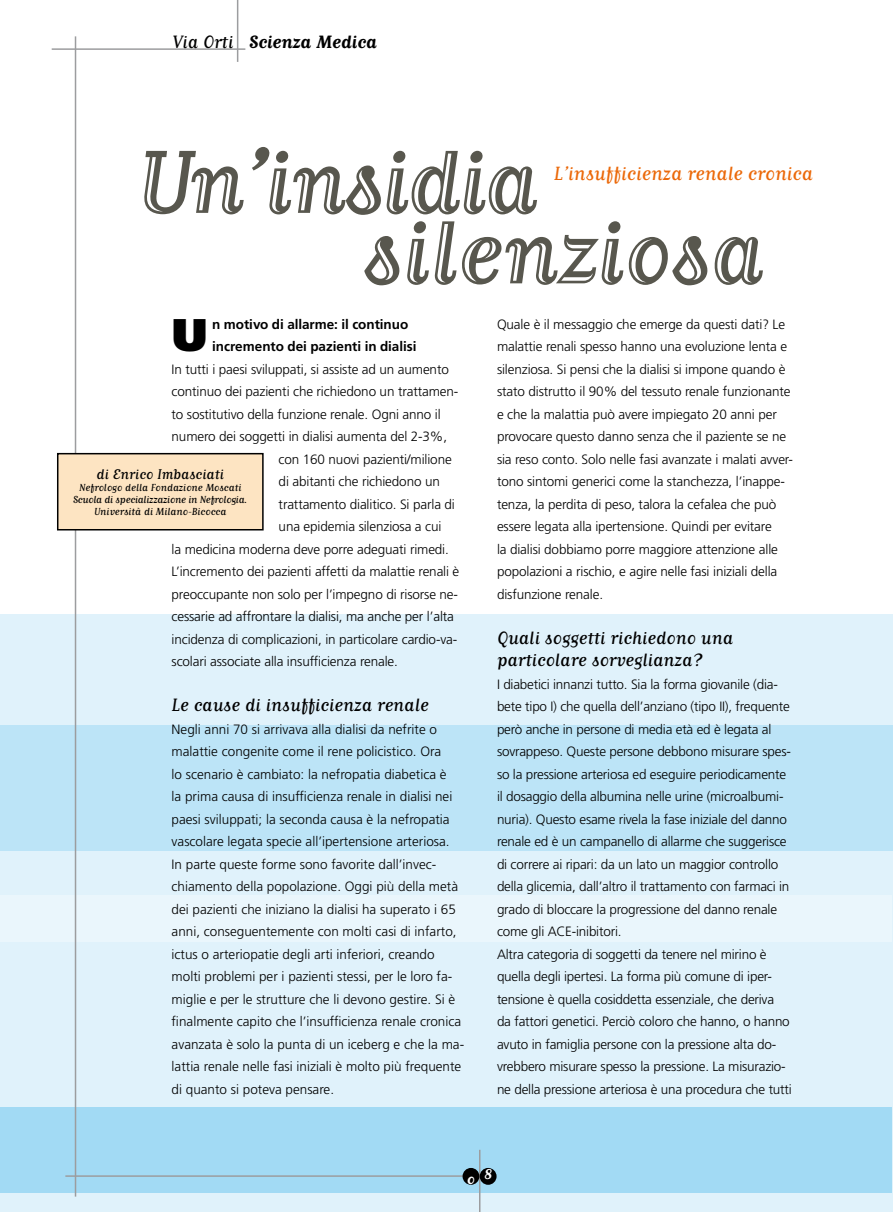
<style>
.page{position:relative;width:893px;height:1212px;background:#fff}
.page>*{position:absolute;margin:0;border:0;box-sizing:border-box;transform-origin:0 0}
.t1{font:105px "Matrix Inline Script";letter-spacing:-.02em;color:#58574e}
.t2{font:105px "Matrix Inline Script";color:#58574e}
.t3{font:900 45.75px "Frutiger LT Std";color:#000}
.t4{font:22.5px "Matrix Script";color:#eb690a}
.t5{font:21px/22.5px "Matrix Script";color:#000}
.t6{font:700 21px "Matrix Script";color:#000}
.t7{font:700 16.8px "Matrix Script";color:#fff}
.t8{font:16.5px "Matrix Script";color:#000}
.t9{font:300 13.5px/22.5px "Frutiger LT Std";letter-spacing:-.01em;color:#000}
.t10{font:700 13.5px/22.5px "Frutiger LT Std";color:#000}
.t11{font:12px/12px "Matrix Script";color:#000;text-align:center}
.s1{font-weight:400}
</style>
<div class="page">
<div style="left:0;top:614px;width:893px;height:598px;background:#e0f2fb"></div>
<div style="left:0;top:1108px;width:892px;height:85px;background:#a2daf4"></div>
<div style="left:0;top:725px;width:893px;height:126px;background:#bce4f7"></div>
<div style="left:0;top:895px;width:892px;height:47px;background:#eaf6fc"></div>
<hr style="left:65px;top:1175px;width:401px;height:2px;background:#9c9d9f">
<hr style="left:52px;top:48px;width:193px;height:2px;background:#9c9d9f">
<hr style="left:75px;top:36px;width:1px;height:1160px;background:#9c9d9f">
<hr style="left:479px;top:1150px;width:1px;height:62px;background:#9c9d9f">
<hr style="left:237px;top:0;width:1px;height:62px;background:#9c9d9f">
<div style="left:463px;top:1168px;width:16px;height:17px;background:#000;border-radius:50%"></div>
<div style="left:480px;top:1168px;width:17px;height:17px;background:#000;border-radius:50%"></div>
<div style="left:58px;top:454px;width:205px;height:76px;background:#fde4c2"></div>
<div style="left:57px;top:453px;width:207px;height:77px;border:2px solid #000"></div>
<h3 class="t6" style="left:172px;top:31px;width:206px"><span class="s1">Via Orti</span> Scienza Medica</h3>
<h1 class="t1" style="left:137px;top:130px;width:403px">Un’insidia</h1>
<h1 class="t2" style="left:363px;top:200px;width:403px">silenziosa</h1>
<h3 class="t4" style="left:554px;top:162px;width:261px">L’insufficienza renale cronica</h3>
<h2 class="t3" style="left:172px;top:307px;width:38px">U</h2>
<p class="t10" style="left:212px;top:313px;width:206px">n motivo di allarme: il continuo incremento dei pazienti in dialisi</p>
<p class="t9" style="left:172px;top:358px;width:279px">In tutti i paesi sviluppati, si assiste ad un aumento</p>
<p class="t9" style="left:172px;top:381px;width:288px">continuo dei pazienti che richiedono un trattamen-</p>
<p class="t9" style="left:172px;top:403px;width:271px">to sostitutivo della funzione renale. Ogni anno il</p>
<p class="t9" style="left:172px;top:426px;width:277px">numero dei soggetti in dialisi aumenta del 2-3%,</p>
<p class="t9" style="left:279px;top:448px;width:175px">con 160 nuovi pazienti/milione</p>
<p class="t9" style="left:279px;top:471px;width:163px">di abitanti che richiedono un</p>
<p class="t9" style="left:279px;top:493px;width:178px">trattamento dialitico. Si parla di</p>
<p class="t9" style="left:279px;top:516px;width:164px">una epidemia silenziosa a cui</p>
<p class="t9" style="left:172px;top:538px;width:279px">la medicina moderna deve porre adeguati rimedi.</p>
<p class="t9" style="left:172px;top:561px;width:289px">L’incremento dei pazienti affetti da malattie renali è</p>
<p class="t9" style="left:172px;top:583px;width:288px">preoccupante non solo per l’impegno di risorse ne-</p>
<p class="t9" style="left:172px;top:606px;width:284px">cessarie ad affrontare la dialisi, ma anche per l’alta</p>
<p class="t9" style="left:172px;top:628px;width:287px">incidenza di complicazioni, in particolare cardio-va-</p>
<p class="t9" style="left:172px;top:651px;width:228px">scolari associate alla insufficienza renale.</p>
<h3 class="t5" style="left:172px;top:694px;width:259px">Le cause di insufficienza renale</h3>
<p class="t9" style="left:172px;top:718px;width:294px">Negli anni 70 si arrivava alla dialisi da nefrite o malattie congenite come il rene policistico. Ora<br>lo scenario è cambiato: la nefropatia diabetica è<br>la prima causa di insufficienza renale in dialisi nei paesi sviluppati; la seconda causa è la nefropatia vascolare legata specie all’ipertensione arteriosa.<br>In parte queste forme sono favorite dall’invec&shy;chiamento della popolazione. Oggi più della metà dei pazienti che iniziano la dialisi ha superato i 65 anni, conseguentemente con molti casi di infarto, ictus o arteriopatie degli arti inferiori, creando molti problemi per i pazienti stessi, per le loro fa&shy;miglie e per le strutture che li devono gestire. Si è finalmente capito che l’insufficienza renale cronica avanzata è solo la punta di un iceberg e che la ma&shy;lattia renale nelle fasi iniziali è molto più frequente di quanto si poteva pensare.</p>
<p class="t8" style="left:97px;top:466px;width:129px">di Enrico Imbasciati</p>
<p class="t11" style="left:73px;top:481px;width:176px">Nefrologo della Fondazione Moscati<br>Scuola di specializzazione in Nefrologia.<br>Università di Milano-Bicocca</p>
<p class="t9" style="left:497px;top:313px;width:298px">Quale è il messaggio che emerge da questi dati? Le malattie renali spesso hanno una evoluzione lenta e silenziosa. Si pensi che la dialisi si impone quando è stato distrutto il 90% del tessuto renale funzionante e che la malattia può avere impiegato 20 anni per provocare questo danno senza che il paziente se ne sia reso conto. Solo nelle fasi avanzate i malati avver&shy;tono sintomi generici come la stanchezza, l’inappe&shy;tenza, la perdita di peso, talora la cefalea che può essere legata alla ipertensione. Quindi per evitare<br>la dialisi dobbiamo porre maggiore attenzione alle popolazioni a rischio, e agire nelle fasi iniziali della disfunzione renale.</p>
<h3 class="t5" style="left:497px;top:626px;width:238px">Quali soggetti richiedono una particolare sorveglianza?</h3>
<p class="t9" style="left:497px;top:673px;width:296px">I diabetici innanzi tutto. Sia la forma giovanile (dia&shy;bete tipo I) che quella dell’anziano (tipo II), frequente però anche in persone di media età ed è legata al sovrappeso. Queste persone debbono misurare spes&shy;so la pressione arteriosa ed eseguire periodicamente il dosaggio della albumina nelle urine (microalbumi&shy;nuria). Questo esame rivela la fase iniziale del danno renale ed è un campanello di allarme che suggerisce di correre ai ripari: da un lato un maggior controllo della glicemia, dall’altro il trattamento con farmaci in grado di bloccare la progressione del danno renale come gli ACE-inibitori.<br>Altra categoria di soggetti da tenere nel mirino è quella degli ipertesi. La forma più comune di iper&shy;tensione è quella cosiddetta essenziale, che deriva<br>da fattori genetici. Perciò coloro che hanno, o hanno avuto in famiglia persone con la pressione alta do&shy;vrebbero misurare spesso la pressione. La misurazio&shy;ne della pressione arteriosa è una procedura che tutti</p>
<p class="t7" style="left:467px;top:1168px;width:27px">0 8</p>
</div>
